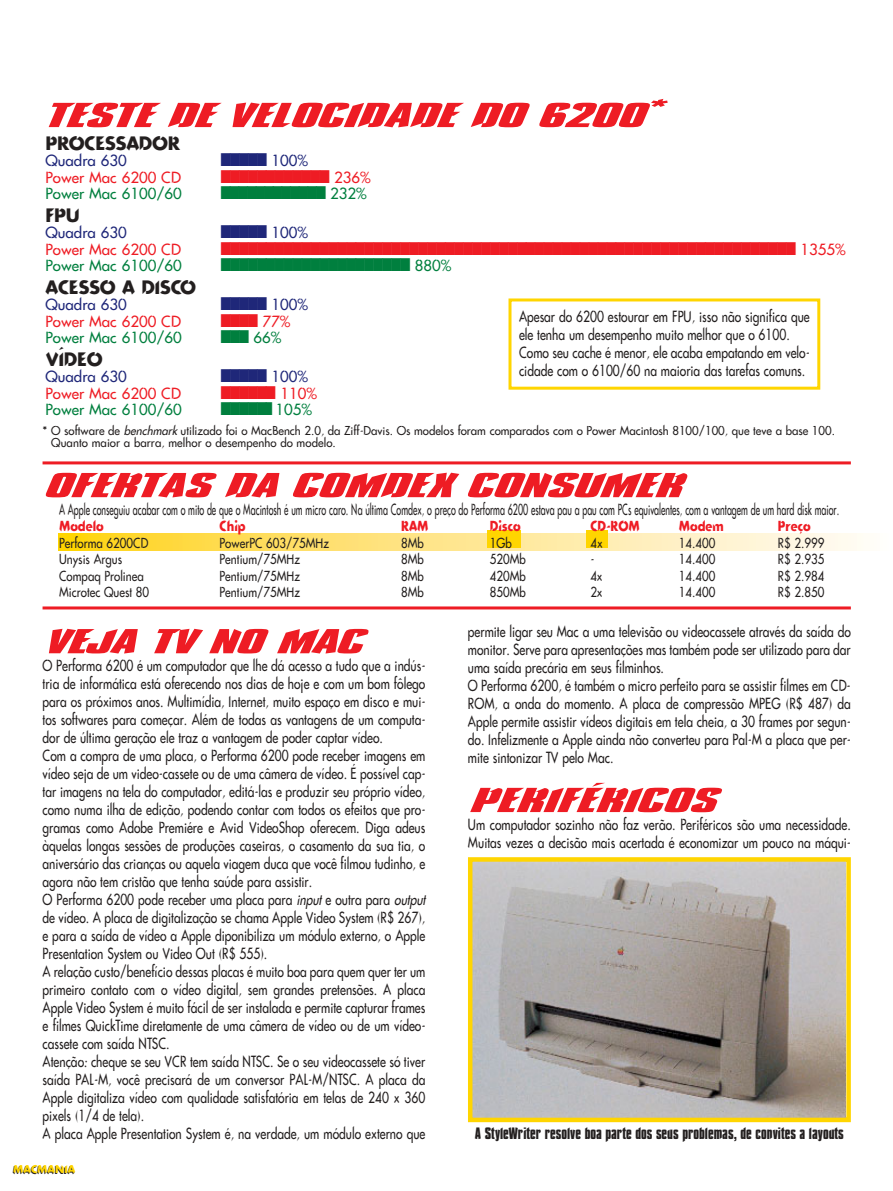
<style>
.page{position:relative;width:893px;height:1191px;background:#fff}
.page>*{position:absolute;margin:0;border:0;box-sizing:border-box;transform-origin:0 0}
.t1{font:italic 700 31.5px "Compacta Vitima";letter-spacing:-.015em;color:#ee1c24;scale:2 1}
.t2{font:18px "Pinups";color:#ee1c24;scale:.75 1}
.t3{font:18px "Pinups";color:#007f3e;scale:.75 1}
.t4{font:18px "Pinups";color:#1f2779;scale:.75 1}
.t5{font:700 18px "Futura Vitima";letter-spacing:-.02em;color:#231f1f}
.t6{font:15px/18px "Futura Vitima";color:#231f1f;scale:.8 1}
.t7{font:15px "Futura Vitima";color:#231f1f;scale:.59 1}
.t8{font:700 15px "Compacta Vitima";color:#231f1f}
.t9{font:15px "Futura Vitima";color:#007f3e}
.t10{font:15px "Futura Vitima";color:#ee1c24}
.t11{font:15px "Futura Vitima";color:#1f2779}
.t12{font:13.5px "Futura Vitima";color:#231f1f;scale:.85 1}
.t13{font:700 13.5px "Futura Vitima";color:#ee1c24;scale:.85 1}
.t14{font:12px/12px "Futura Vitima";color:#231f1f;scale:.95 1}
.t15{font:700 10.5px "Futura Vitima";color:#ffd500}
.s1{font-family:"Futura Vitima";font-size:15px}
.s2{font-style:italic}
</style>
<div class="page">
<svg style="left:58px;top:534px;width:805px;height:17px;background:#ffe689"></svg>
<div style="left:486px;top:531px;width:34px;height:17px;background:#ffd500"></div>
<div style="left:586px;top:531px;width:22px;height:17px;background:#ffd500"></div>
<img style="left:473px;top:862px;width:372px;height:255px">
<div style="left:468px;top:857px;width:382px;height:265px;border:4px solid #ffd500"></div>
<hr style="left:43px;top:461px;width:807px;height:3px;background:#ee1c24">
<hr style="left:43px;top:606px;width:807px;height:3px;background:#ee1c24">
<div style="left:508px;top:298px;width:312px;height:92px;border:3px solid #ffd500"></div>
<h1 class="t1" style="left:43px;top:102px;width:317px">TESTEDEVELOCIDADEDO 6200<sup>*</sup></h1>
<p class="t5" style="left:46px;top:135px;width:136px">PROCESSADOR</p>
<p class="t11" style="left:46px;top:153px;width:83px">Quadra 630</p>
<p class="t4" style="left:221px;top:150px;width:117px">∏∏∏∏∏ <span class="s1">100%</span></p>
<p class="t10" style="left:46px;top:170px;width:137px">Power Mac 6200 CD</p>
<p class="t2" style="left:221px;top:166px;width:201px">∏∏∏∏∏∏∏∏∏∏∏∏ <span class="s1">236%</span></p>
<p class="t9" style="left:46px;top:186px;width:138px">Power Mac 6100/60</p>
<p class="t3" style="left:221px;top:183px;width:196px">∏∏∏∏∏∏∏∏∏∏∏∏ <span class="s1">2 3 2 %</span></p>
<p class="t5" style="left:46px;top:207px;width:36px">FPU</p>
<p class="t11" style="left:46px;top:225px;width:83px">Quadra 630</p>
<p class="t4" style="left:221px;top:222px;width:117px">∏∏∏∏∏ <span class="s1">100%</span></p>
<p class="t10" style="left:46px;top:242px;width:137px">Power Mac 6200 CD</p>
<p class="t2" style="left:221px;top:238px;width:834px">∏∏∏∏∏∏∏∏∏∏∏∏∏∏∏∏∏∏∏∏∏∏∏∏∏∏∏∏∏∏∏∏∏∏∏∏∏∏∏∏∏∏∏∏∏∏∏∏∏∏∏∏∏∏∏∏∏∏∏∏∏∏∏∏ <span class="s1">1355%</span></p>
<p class="t9" style="left:46px;top:258px;width:138px">Power Mac 6100/60</p>
<p class="t3" style="left:221px;top:255px;width:308px">∏∏∏∏∏∏∏∏∏∏∏∏∏∏∏∏∏∏∏∏∏ <span class="s1">880%</span></p>
<p class="t5" style="left:46px;top:279px;width:152px">ACESSO A DISCO</p>
<p class="t11" style="left:46px;top:297px;width:83px">Quadra 630</p>
<p class="t4" style="left:221px;top:294px;width:117px">∏∏∏∏∏ <span class="s1">100%</span></p>
<p class="t10" style="left:46px;top:314px;width:137px">Power Mac 6200 CD</p>
<p class="t2" style="left:221px;top:310px;width:94px">∏∏∏∏ <span class="s1">77%</span></p>
<p class="t9" style="left:46px;top:330px;width:138px">Power Mac 6100/60</p>
<p class="t3" style="left:221px;top:327px;width:82px">∏∏∏ <span class="s1">66%</span></p>
<p class="t5" style="left:46px;top:351px;width:59px">VÍDEO</p>
<p class="t11" style="left:46px;top:369px;width:83px">Quadra 630</p>
<p class="t4" style="left:221px;top:366px;width:117px">∏∏∏∏∏ <span class="s1">100%</span></p>
<p class="t10" style="left:46px;top:386px;width:137px">Power Mac 6200 CD</p>
<p class="t2" style="left:221px;top:382px;width:129px">∏∏∏∏∏∏ <span class="s1">110%</span></p>
<p class="t9" style="left:46px;top:402px;width:138px">Power Mac 6100/60</p>
<p class="t3" style="left:221px;top:399px;width:123px">∏∏∏∏∏∏ <span class="s1">105%</span></p>
<p class="t14" style="left:51px;top:425px;width:826px;text-indent:-9px">* O software de <span class="s2">benchmark</span> utilizado foi o MacBench 2.0, da Ziff-Davis. Os modelos foram comparados com o Power Macintosh 8100/100, que teve a base 100.<br>Quanto maior a barra, melhor o desempenho do modelo.</p>
<h1 class="t1" style="left:43px;top:472px;width:327px">OFERTAS DA COMDEX CONSUMER</h1>
<p class="t6" style="left:519px;top:308px;width:365px">Apesar do 6200 estourar em FPU, isso não significa que ele tenha um desempenho muito melhor que o 6100.<br>Como seu cache é menor, ele acaba empatando em velo&shy;cidade com o 6100/60 na maioria das tarefas comuns.</p>
<p class="t7" style="left:59px;top:502px;width:1323px">A Apple conseguiu acabar com o mito de que o Macintosh é um micro caro. Na última Comdex, o preço do Performa 6200 estava pau a pau com PCs equivalentes, com a vantagem de um hard disk maior.</p>
<p class="t13" style="left:59px;top:520px;width:54px">Modelo</p>
<p class="t13" style="left:220px;top:520px;width:32px">Chip</p>
<p class="t13" style="left:401px;top:520px;width:34px">RAM</p>
<p class="t13" style="left:490px;top:520px;width:38px">Disco</p>
<p class="t13" style="left:590px;top:520px;width:60px">CD-ROM</p>
<p class="t13" style="left:679px;top:520px;width:54px">Modem</p>
<p class="t13" style="left:778px;top:520px;width:40px">Preço</p>
<p class="t12" style="left:59px;top:536px;width:106px">Performa 6200CD</p>
<p class="t12" style="left:220px;top:536px;width:130px">PowerPC 603/75MHz</p>
<p class="t12" style="left:401px;top:536px;width:28px">8Mb</p>
<p class="t12" style="left:490px;top:536px;width:27px">1Gb</p>
<p class="t12" style="left:590px;top:536px;width:16px">4x</p>
<p class="t12" style="left:679px;top:536px;width:44px">14.400</p>
<p class="t12" style="left:778px;top:536px;width:56px">R$ 2.999</p>
<p class="t12" style="left:59px;top:552px;width:76px">Unysis Argus</p>
<p class="t12" style="left:220px;top:552px;width:96px">Pentium/75MHz</p>
<p class="t12" style="left:401px;top:552px;width:28px">8Mb</p>
<p class="t12" style="left:490px;top:552px;width:44px">520Mb</p>
<p class="t12" style="left:590px;top:552px;width:6px">-</p>
<p class="t12" style="left:679px;top:552px;width:44px">14.400</p>
<p class="t12" style="left:778px;top:552px;width:56px">R$ 2.935</p>
<p class="t12" style="left:59px;top:569px;width:101px">Compaq Prolinea</p>
<p class="t12" style="left:220px;top:569px;width:96px">Pentium/75MHz</p>
<p class="t12" style="left:401px;top:569px;width:28px">8Mb</p>
<p class="t12" style="left:490px;top:569px;width:44px">420Mb</p>
<p class="t12" style="left:590px;top:569px;width:16px">4x</p>
<p class="t12" style="left:679px;top:569px;width:44px">14.400</p>
<p class="t12" style="left:778px;top:569px;width:56px">R$ 2.984</p>
<p class="t12" style="left:59px;top:585px;width:107px">Microtec Quest 80</p>
<p class="t12" style="left:220px;top:585px;width:96px">Pentium/75MHz</p>
<p class="t12" style="left:401px;top:585px;width:28px">8Mb</p>
<p class="t12" style="left:490px;top:585px;width:44px">850Mb</p>
<p class="t12" style="left:590px;top:585px;width:16px">2x</p>
<p class="t12" style="left:679px;top:585px;width:44px">14.400</p>
<p class="t12" style="left:778px;top:585px;width:56px">R$ 2.850</p>
<h1 class="t1" style="left:43px;top:628px;width:167px">VEJA TVNO MAC</h1>
<p class="t6" style="left:43px;top:658px;width:483px">O Performa 6200 é um computador que lhe dá acesso a tudo que a indús&shy;tria de informática está oferecendo nos dias de hoje e com um bom fôlego para os próximos anos. Multimídia, Internet, muito espaço em disco e mui&shy;tos softwares para começar. Além de todas as vantagens de um computa&shy;dor de última geração ele traz a vantagem de poder captar vídeo.<br>Com a compra de uma placa, o Performa 6200 pode receber imagens em vídeo seja de um video-cassete ou de uma câmera de vídeo. É possível cap&shy;tar imagens na tela do computador, editá-las e produzir seu próprio vídeo, como numa ilha de edição, podendo contar com todos os efeitos que pro&shy;gramas como Adobe Premiére e Avid VideoShop oferecem. Diga adeus àquelas longas sessões de produções caseiras, o casamento da sua tia, o aniversário das crianças ou aquela viagem duca que você filmou tudinho, e agora não tem cristão que tenha saúde para assistir.<br>O Performa 6200 pode receber uma placa para <span class="s2">input</span> e outra para <span class="s2">output </span>de vídeo. A placa de digitalização se chama Apple Video System (R$ 267), e para a saída de vídeo a Apple diponibiliza um módulo externo, o Apple Presentation System ou Video Out (R$ 555).<br>A relação custo/benefício dessas placas é muito boa para quem quer ter um primeiro contato com o vídeo digital, sem grandes pretensões. A placa Apple Video System é muito fácil de ser instalada e permite capturar frames e filmes QuickTime diretamente de uma câmera de vídeo ou de um vídeo&shy;cassete com saída NTSC.<br>Atenção: cheque se seu VCR tem saída NTSC. Se o seu videocassete só tiver saída PAL-M, você precisará de um conversor PAL-M/NTSC. A placa da Apple digitaliza vídeo com qualidade satisfatória em telas de 240 x 360 pixels (1/4 de tela).<br>A placa Apple Presentation System é, na verdade, um módulo externo que</p>
<p class="t6" style="left:468px;top:624px;width:480px">permite ligar seu Mac a uma televisão ou videocassete através da saída do monitor. Serve para apresentações mas também pode ser utilizado para dar uma saída precária em seus filminhos.<br>O Performa 6200, é também o micro perfeito para se assistir filmes em CD-ROM, a onda do momento. A placa de compressão MPEG (R$ 487) da Apple permite assistir vídeos digitais em tela cheia, a 30 frames por segun&shy;do. Infelizmente a Apple ainda não converteu para Pal-M a placa que per&shy;mite sintonizar TV pelo Mac.</p>
<h1 class="t1" style="left:468px;top:787px;width:131px">PERIFÉRICOS</h1>
<p class="t6" style="left:468px;top:817px;width:480px">Um computador sozinho não faz verão. Periféricos são uma necessidade.<br>Muitas vezes a decisão mais acertada é economizar um pouco na máqui-</p>
<p class="t8" style="left:475px;top:1127px;width:370px">A StyleWriter resolve boa parte dos seus problemas, de convites a layouts</p>
<p class="t15" style="left:13px;top:1165px;width:63px">MACMANIA</p>
</div>
